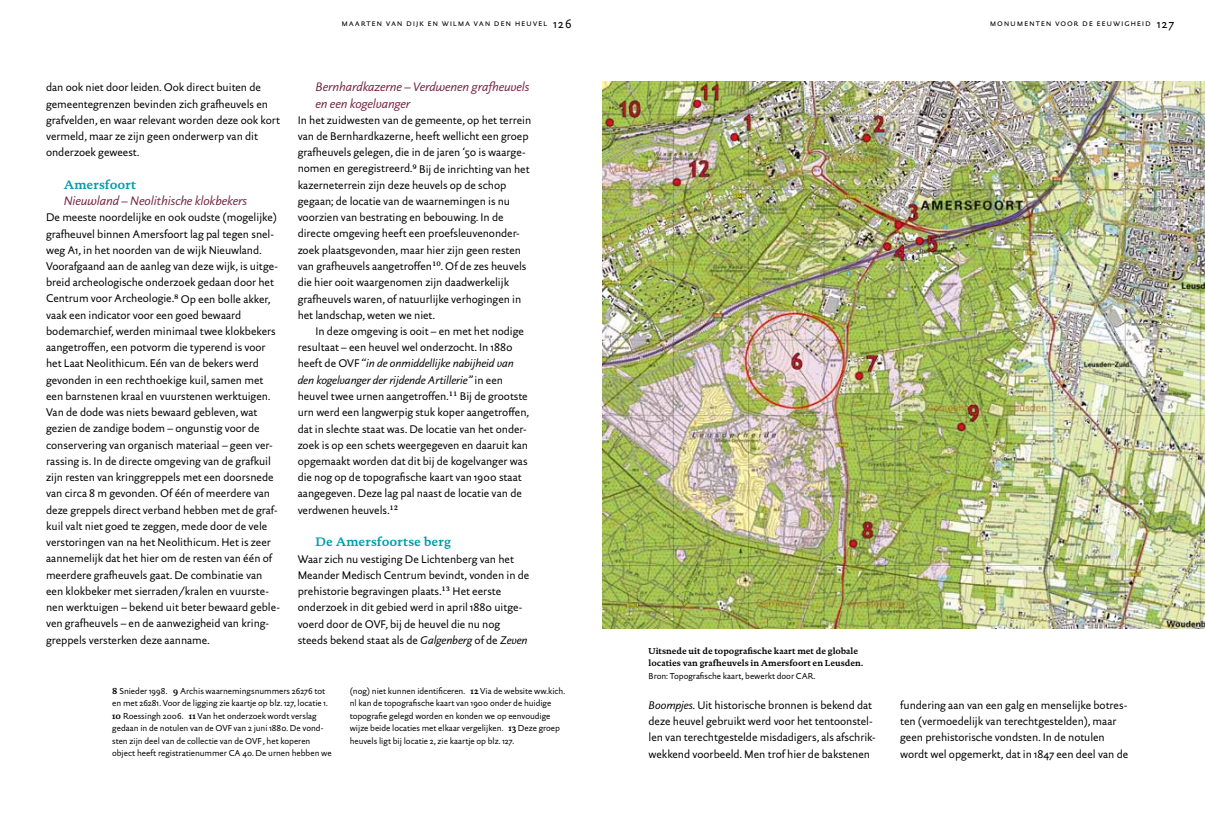
<style>
.page{position:relative;width:1205px;height:815px;background:#fff}
.page>*{position:absolute;margin:0;border:0;box-sizing:border-box;transform-origin:0 0}
.t1{font:italic 12.5px/16.2px "DTL Documenta Sans ST";letter-spacing:-.01em;color:#74233e}
.t2{font:700 12.5px "DTL Documenta ST";letter-spacing:.01em;color:#009caf}
.t3{font:11.25px/16.2px "DTL Documenta Sans ST";letter-spacing:-.005em;color:#000}
.t4{font:8.75px/12.5px "DTL Documenta Sans ST";color:#000}
.t5{font:700 8.75px/12.5px "DTL Documenta ST";color:#000}
.t6{font:8.75px "DTL Documenta Sans T Caps";letter-spacing:.085em;color:#000}
.s1{font-size:12.5px}
.s2{font-style:italic}
.s3{font-family:"DTL Documenta ST";font-weight:700}
</style>
<div class="page">
<img style="left:602px;top:81px;width:603px;height:548px">
<p class="t6" style="left:341px;top:18px;width:231px">maarten van dijk en wilma van den heuvel <span class="s1">126</span></p>
<p class="t3" style="left:46px;top:79px;width:235px">dan ook niet door leiden. Ook direct buiten de gemeentegrenzen bevinden zich grafheuvels en grafvelden, en waar relevant worden deze ook kort vermeld, maar ze zijn geen onderwerp van dit onderzoek geweest.</p>
<p class="t2" style="left:64px;top:177px;width:74px">Amersfoort</p>
<p class="t1" style="left:64px;top:192px;width:185px">Nieuwland – Neolithische klokbekers</p>
<p class="t3" style="left:46px;top:209px;width:235px">De meeste noordelijke en ook oudste (mogelijke) grafheuvel binnen Amersfoort lag pal tegen snel&shy;weg A1, in het noorden van de wijk Nieuwland.<br>Voorafgaand aan de aanleg van deze wijk, is uitge&shy;breid archeologische onderzoek gedaan door het Centrum voor Archeologie.<sup>8</sup> Op een bolle akker, vaak een indicator voor een goed bewaard bodemarchief, werden minimaal twee klokbekers aangetroffen, een potvorm die typerend is voor het Laat Neolithicum. Eén van de bekers werd gevonden in een rechthoekige kuil, samen met een barnstenen kraal en vuurstenen werktuigen.<br>Van de dode was niets bewaard gebleven, wat gezien de zandige bodem – ongunstig voor de conservering van organisch materiaal – geen ver&shy;rassing is. In de directe omgeving van de grafkuil zijn resten van kringgreppels met een doorsnede van circa 8 m gevonden. Of één of meerdere van deze greppels direct verband hebben met de graf&shy;kuil valt niet goed te zeggen, mede door de vele verstoringen van na het Neolithicum. Het is zeer aannemelijk dat het hier om de resten van één of meerdere grafheuvels gaat. De combinatie van een klokbeker met sierraden/kralen en vuurste&shy;nen werktuigen – bekend uit beter bewaard geble&shy;ven grafheuvels – en de aanwezigheid van kring&shy;greppels versterken deze aanname.</p>
<p class="t1" style="left:315px;top:79px;width:215px">Bernhardkazerne – Verdwenen grafheuvels en een kogelvanger</p>
<p class="t3" style="left:298px;top:112px;width:235px">In het zuidwesten van de gemeente, op het terrein van de Bernhardkazerne, heeft wellicht een groep grafheuvels gelegen, die in de jaren ‘50 is waarge&shy;nomen en geregistreerd.<sup>9</sup> Bij de inrichting van het kazerneterrein zijn deze heuvels op de schop gegaan; de locatie van de waarnemingen is nu voorzien van bestrating en bebouwing. In de directe omgeving heeft een proefsleuvenonder&shy;zoek plaatsgevonden, maar hier zijn geen resten van grafheuvels aangetroffen<sup>10</sup>. Of de zes heuvels die hier ooit waargenomen zijn daadwerkelijk grafheuvels waren, of natuurlijke verhogingen in het landschap, weten we niet.</p>
<p class="t3" style="left:298px;top:323px;width:233px;text-indent:18px">In deze omgeving is ooit – en met het nodige resultaat – een heuvel wel onderzocht. In 1880 heeft de OVF “<span class="s2">in de onmiddellijke nabijheid van den kogelvanger der rijdende Artillerie”</span> in een heuvel twee urnen aangetroffen.<sup>11</sup> Bij de grootste urn werd een langwerpig stuk koper aangetroffen, dat in slechte staat was. De locatie van het onder&shy;zoek is op een schets weergegeven en daaruit kan opgemaakt worden dat dit bij de kogelvanger was die nog op de topografische kaart van 1900 staat aangegeven. Deze lag pal naast de locatie van de verdwenen heuvels.<sup>12</sup></p>
<p class="t2" style="left:315px;top:534px;width:137px">De Amersfoortse berg</p>
<p class="t3" style="left:298px;top:550px;width:233px">Waar zich nu vestiging De Lichtenberg van het Meander Medisch Centrum bevindt, vonden in de prehistorie begravingen plaats.<sup>13</sup> Het eerste onderzoek in dit gebied werd in april 1880 uitge&shy;voerd door de OVF, bij de heuvel die nu nog steeds bekend staat als de <span class="s2">Galgenberg</span> of de <span class="s2">Zeven</span></p>
<p class="t4" style="left:112px;top:684px;width:221px"><span class="s3">8</span> Snieder 1998. <span class="s3">9</span> Archis waarnemingsnummers 26276 tot en met 26281. Voor de ligging zie kaartje op blz. 127, locatie 1.<br><span class="s3">10</span> Roessingh 2006. <span class="s3">11</span> Van het onderzoek wordt verslag gedaan in de notulen van de OVF van 2 juni 1880. De vond&shy;sten zijn deel van de collectie van de OVF , het koperen object heeft registratienummer CA 40. De urnen hebben we</p>
<p class="t4" style="left:350px;top:684px;width:217px">(nog) niet kunnen identificeren. <span class="s3">12</span> Via de website ww.kich. nl kan de topografische kaart van 1900 onder de huidige topografie gelegd worden en konden we op eenvoudige wijze beide locaties met elkaar vergelijken. <span class="s3">13</span> Deze groep heuvels ligt bij locatie 2, zie kaartje op blz. 127.</p>
<p class="t6" style="left:990px;top:18px;width:186px">monumenten voor de eeuwigheid <span class="s1">127</span></p>
<p class="t5" style="left:648px;top:644px;width:216px">Uitsnede uit de topografische kaart met de globale locaties van grafheuvels in Amersfoort en Leusden.</p>
<p class="t4" style="left:648px;top:669px;width:169px">Bron: Topografische kaart, bewerkt door CAR.</p>
<p class="t3" style="left:648px;top:697px;width:229px"><span class="s2">Boompjes</span>. Uit historische bronnen is bekend dat deze heuvel gebruikt werd voor het tentoonstel&shy;len van terechtgestelde misdadigers, als afschrik&shy;wekkend voorbeeld. Men trof hier de bakstenen</p>
<p class="t3" style="left:900px;top:697px;width:230px">fundering aan van een galg en menselijke botres&shy;ten (vermoedelijk van terechtgestelden), maar geen prehistorische vondsten. In de notulen wordt wel opgemerkt, dat in 1847 een deel van de</p>
</div>
